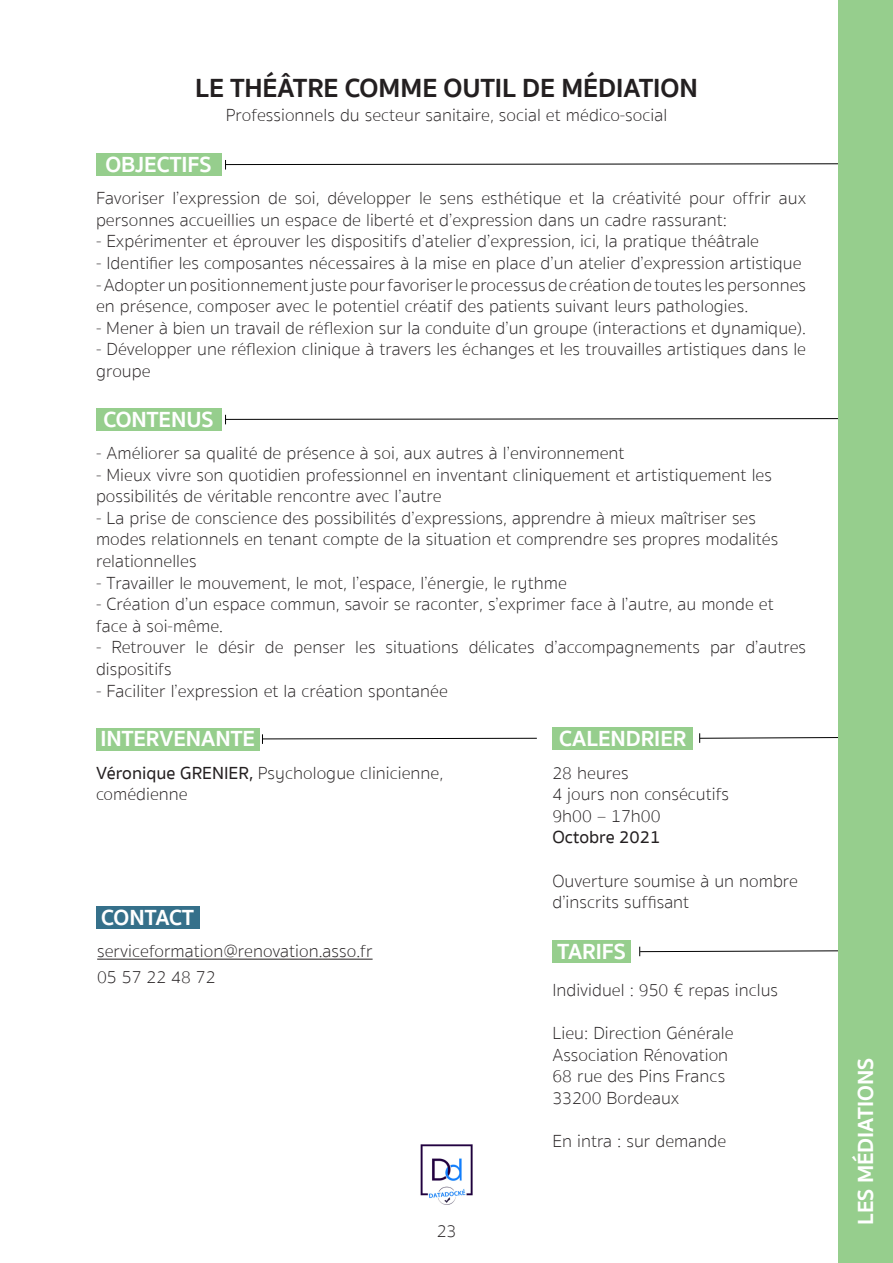
<style>
.page{position:relative;width:893px;height:1263px;background:#fff}
.page>*{position:absolute;margin:0;border:0;box-sizing:border-box;transform-origin:0 0}
.t1{font:700 27px "Sukhumvit Set";color:#231f20}
.t2{font:700 22.5px "Sukhumvit Set";color:#fff}
.t3{font:100 18px/21.6px "Sukhumvit Set";color:#231f20}
.t4{font:500 18px "Sukhumvit Set";color:#231f20}
.s1{font-weight:500}
</style>
<div class="page">
<img style="left:420px;top:1144px;width:53px;height:61px">
<div style="left:96px;top:153px;width:125px;height:23px;background:#96ce8d"></div>
<svg style="left:225px;top:160px;width:614px;height:10px"></svg>
<div style="left:96px;top:408px;width:125px;height:23px;background:#96ce8d"></div>
<svg style="left:225px;top:415px;width:614px;height:9px"></svg>
<div style="left:96px;top:728px;width:163px;height:23px;background:#96ce8d"></div>
<svg style="left:262px;top:734px;width:275px;height:10px"></svg>
<div style="left:552px;top:727px;width:141px;height:23px;background:#96ce8d"></div>
<svg style="left:699px;top:733px;width:140px;height:10px"></svg>
<div style="left:552px;top:940px;width:79px;height:23px;background:#96ce8d"></div>
<svg style="left:639px;top:947px;width:200px;height:9px"></svg>
<div style="left:839px;top:0;width:54px;height:1263px;background:#96ce8d"></div>
<hr style="left:97px;top:959px;width:276px;height:1px;background:#231f20">
<div style="left:96px;top:906px;width:103px;height:23px;background:#35708a"></div>
<p class="t1" style="left:195px;top:68px;width:504px">LE THÉÂTRE COMME OUTIL DE MÉDIATION</p>
<p class="t3" style="left:226px;top:105px;width:443px">Professionnels du secteur sanitaire, social et médico-social</p>
<p class="t2" style="left:105px;top:147px;width:108px">OBJECTIFS</p>
<p class="t3" style="left:96px;top:188px;width:712px">Favoriser l’expression de soi, développer le sens esthétique et la créativité pour offrir aux personnes accueillies un espace de liberté et d’expression dans un cadre rassurant :</p>
<p class="t3" style="left:96px;top:231px;width:665px">- Expérimenter et éprouver les dispositifs d’atelier d’expression, ici, la pratique théâtrale</p>
<p class="t3" style="left:96px;top:253px;width:707px">- Identifier les composantes nécessaires à la mise en place d’un atelier d’expression artistique</p>
<p class="t3" style="left:96px;top:274px;width:712px">- Adopter un positionnement juste pour favoriser le processus de création de toutes les personnes en présence, composer avec le potentiel créatif des patients suivant leurs pathologies.</p>
<p class="t3" style="left:96px;top:317px;width:712px">- Mener à bien un travail de réflexion sur la conduite d’un groupe (interactions et dynamique).</p>
<p class="t3" style="left:96px;top:339px;width:712px">- Développer une réflexion clinique à travers les échanges et les trouvailles artistiques dans le groupe</p>
<p class="t2" style="left:103px;top:402px;width:112px">CONTENUS</p>
<p class="t3" style="left:96px;top:443px;width:530px">- Améliorer sa qualité de présence à soi, aux autres à l’environnement</p>
<p class="t3" style="left:96px;top:464px;width:677px">- Mieux vivre son quotidien professionnel en inventant cliniquement et artistiquement les possibilités de véritable rencontre avec l’autre</p>
<p class="t3" style="left:96px;top:507px;width:684px">- La prise de conscience des possibilités d’expressions, apprendre à mieux maîtriser ses modes relationnels en tenant compte de la situation et comprendre ses propres modalités relationnelles</p>
<p class="t3" style="left:96px;top:572px;width:472px">- Travailler le mouvement, le mot, l’espace, l’énergie, le rythme</p>
<p class="t3" style="left:96px;top:594px;width:679px">- Création d’un espace commun, savoir se raconter, s’exprimer face à l’autre, au monde et face à soi-même.</p>
<p class="t3" style="left:96px;top:637px;width:712px">- Retrouver le désir de penser les situations délicates d’accompagnements par d’autres dispositifs</p>
<p class="t3" style="left:96px;top:680px;width:353px">- Faciliter l’expression et la création spontanée</p>
<p class="t2" style="left:100px;top:721px;width:156px">INTERVENANTE</p>
<p class="t3" style="left:96px;top:762px;width:349px"><span class="s1">Véronique GRENIER,</span> Psychologue clinicienne, comédienne</p>
<p class="t2" style="left:559px;top:721px;width:129px">CALENDRIER</p>
<p class="t3" style="left:552px;top:762px;width:178px">28 heures<br>4 jours non consécutifs</p>
<p class="t3" style="left:552px;top:805px;width:110px">9h00 – 17h00</p>
<p class="t4" style="left:552px;top:825px;width:109px">Octobre 2021</p>
<p class="t3" style="left:552px;top:870px;width:247px">Ouverture soumise à un nombre d’inscrits suffisant</p>
<p class="t2" style="left:557px;top:934px;width:70px">TARIFS</p>
<p class="t3" style="left:552px;top:979px;width:227px">Individuel : 950 € repas inclus</p>
<p class="t3" style="left:552px;top:1023px;width:183px">Lieu : Direction Générale</p>
<p class="t3" style="left:552px;top:1044px;width:177px">Association Rénovation</p>
<p class="t3" style="left:552px;top:1066px;width:174px">68 rue des Pins Francs</p>
<p class="t3" style="left:552px;top:1087px;width:128px">33200 Bordeaux</p>
<p class="t3" style="left:552px;top:1131px;width:175px">En intra : sur demande</p>
<p class="t2" style="left:101px;top:900px;width:94px">CONTACT</p>
<p class="t3" style="left:97px;top:939px;width:277px;line-height:25.5px">serviceformation@renovation.asso.fr<br>05 57 22 48 72</p>
<p class="t3" style="left:437px;top:1221px;width:21px">23</p>
<p class="t2" style="left:848px;top:1225px;width:169px;rotate:-90deg">LES MÉDIATIONS</p>
</div>
